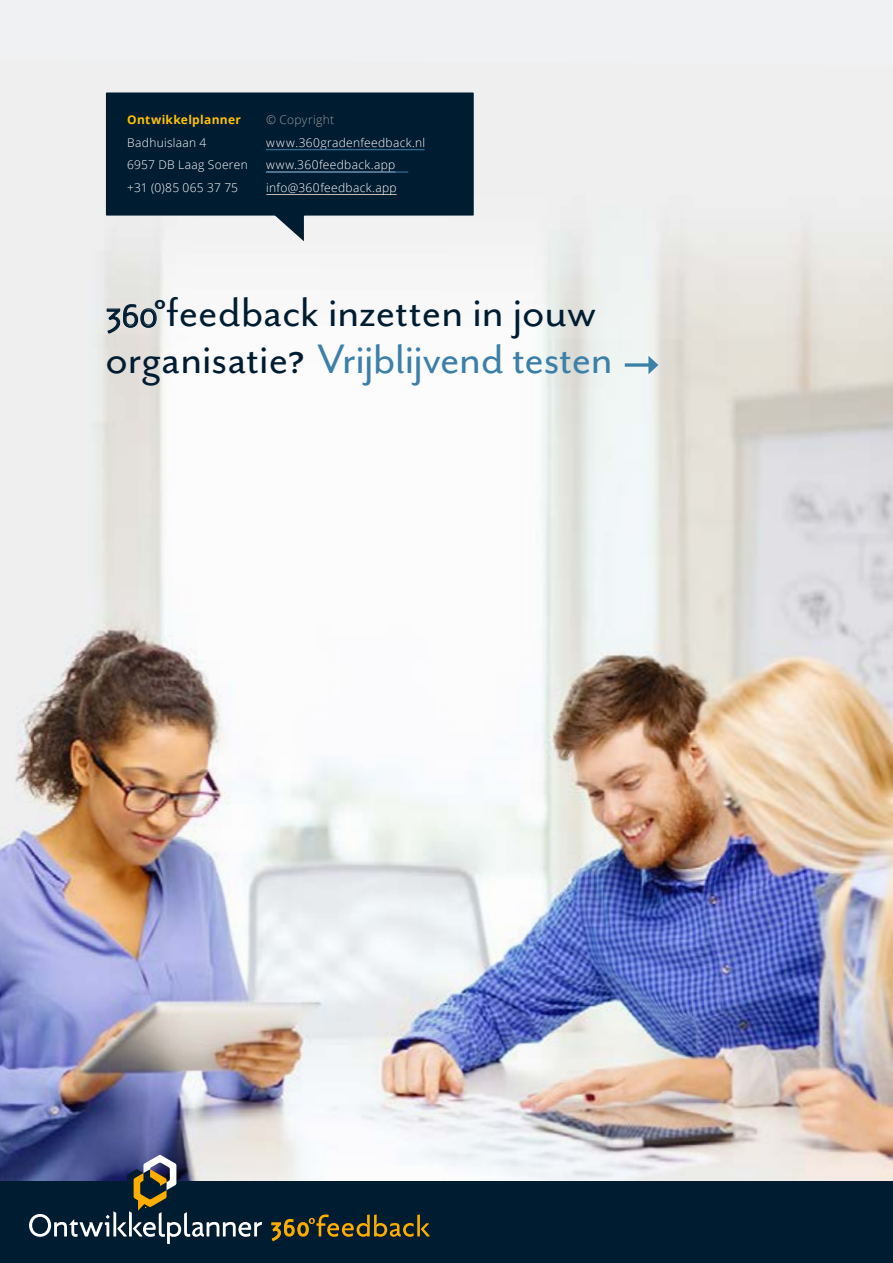
<style>
.page{position:relative;width:893px;height:1263px;background:#fff}
.page>*{position:absolute;margin:0;border:0;box-sizing:border-box;transform-origin:0 0}
.t1{font:47.4px "Mr Eaves San OT";letter-spacing:-.01em;color:#3c7fa9}
.t2{font:47.4px "Mr Eaves San OT";color:#001c31}
.t3{font:300 12px/22.5px "Open Sans";letter-spacing:.025em;color:#fff}
.t4{font:700 12px "Open Sans";letter-spacing:.025em;color:#ffc200}
.t5{font:300 12px "Open Sans";letter-spacing:.025em;color:#9d9d9c}
.s1{font-family:"Awan Zaman Lt";font-size:43.5px}
.s2{color:#001c31}
.s3{font-weight:700;font-size:34.5px;color:#001c31}
</style>
<div class="page">
<div style="left:0;top:0;width:893px;height:1199px;background:#f0f1f2"></div>
<img style="left:0;top:93px;width:893px;height:1089px">
<div style="left:0;top:1182px;width:893px;height:81px;background:#001c31"></div>
<svg style="left:271px;top:1214px;width:159px;height:27px"></svg>
<svg style="left:29px;top:1155px;width:233px;height:89px"></svg>
<svg style="left:625px;top:363px;width:23px;height:4px"></svg>
<svg style="left:648px;top:356px;width:10px;height:18px"></svg>
<svg style="left:106px;top:92px;width:368px;height:149px;fill:#001c31"></svg>
<hr style="left:266px;top:194px;width:131px;height:1px;background:#c1b6b0">
<hr style="left:266px;top:149px;width:159px;height:1px;background:#3c7fa9">
<hr style="left:266px;top:172px;width:142px;height:1px;background:#3c7fa9">
<p class="t4" style="left:127px;top:111px;width:115px">Ontwikkelplanner</p>
<p class="t3" style="left:127px;top:131px;width:122px">Badhuislaan 4<br>6957 DB Laag Soeren +31 (0)85 065 37 75</p>
<p class="t5" style="left:266px;top:111px;width:69px">© Copyright</p>
<p class="t3" style="left:266px;top:131px;width:161px">www.360gradenfeedback.nl www.360feedback.app info@360feedback.app</p>
<h1 class="t2" style="left:105px;top:286px;width:492px"><span class="s1">360</span><sup>º</sup>feedback inzetten in jouw</h1>
<h1 class="t1" style="left:105px;top:333px;width:509px"><span class="s2">organisatie</span><span class="s3">?</span> Vrijblijvend testen</h1>
</div>
